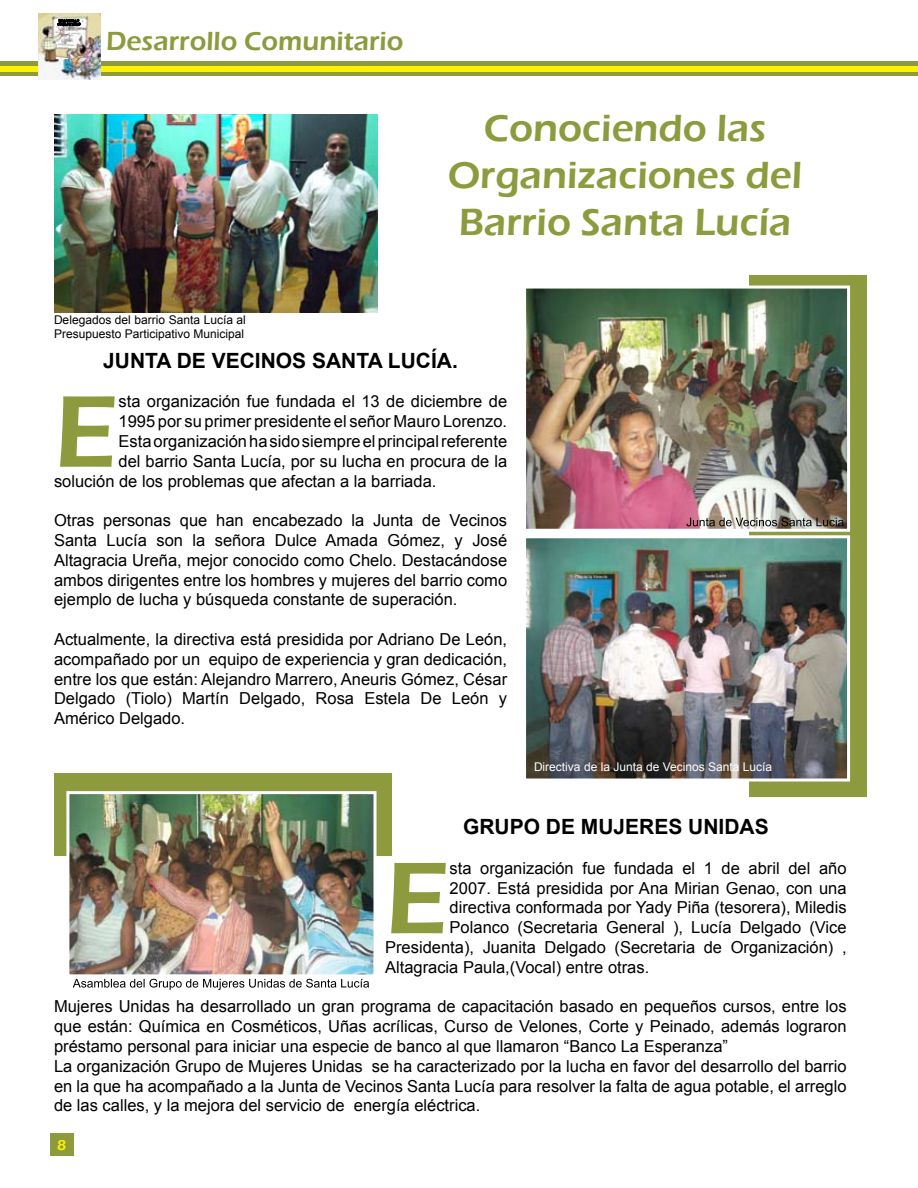
<style>
.page{position:relative;width:918px;height:1188px;background:#fff}
.page>*{position:absolute;margin:0;border:0;box-sizing:border-box;transform-origin:0 0}
.t1{font:600 105.6px "Eras ITC";color:#8d9b3e}
.t2{font:600 39px/46.8px "Eras ITC";color:#8d9b3e;text-align:center}
.t3{font:600 27px "Eras ITC";color:#8d9b3e}
.t4{font:700 21px "Arial";color:#000}
.t5{font:16.5px/19.8px "Arial";color:#000;text-align:justify}
.t6{font:600 15px "Eras ITC";color:#fff200}
.t7{font:12px/14.4px "Arial";color:#000}
.t8{font:12px "Arial";color:#fff}
</style>
<div class="page">
<div style="left:0;top:61px;width:918px;height:15px;background:#8d9b3e"></div>
<div style="left:0;top:66px;width:918px;height:6px;background:#fff200"></div>
<div style="left:50px;top:1133px;width:24px;height:23px;background:#8d9b3e"></div>
<img style="left:38px;top:14px;width:63px;height:66px">
<div style="left:56px;top:19px;width:26px;height:7px;background:#fff"></div>
<svg style="left:56px;top:19px;width:25px;height:8px"></svg>
<div style="left:54px;top:773px;width:338px;height:83px;background:#8d9b3e"></div>
<div style="left:749px;top:275px;width:117px;height:522px;background:#8d9b3e"></div>
<img style="left:54px;top:115px;width:324px;height:198px">
<img style="left:70px;top:795px;width:302px;height:178px">
<div style="left:66px;top:791px;width:310px;height:186px;border:3px solid #fff"></div>
<img style="left:527px;top:290px;width:319px;height:238px">
<div style="left:523px;top:286px;width:327px;height:246px;border:3px solid #fff"></div>
<img style="left:527px;top:539px;width:319px;height:239px">
<div style="left:523px;top:535px;width:327px;height:247px;border:3px solid #fff"></div>
<svg style="left:686px;top:518px;width:158px;height:8px"></svg>
<svg style="left:73px;top:979px;width:296px;height:11px"></svg>
<h3 class="t3" style="left:106px;top:26px;width:299px">Desarrollo Comunitario</h3>
<p class="t7" style="left:54px;top:312px;width:193px">Delegados del barrio Santa Lucía al<br>Presupuesto Participativo Municipal</p>
<h2 class="t2" style="left:448px;top:105px;width:356px">Conociendo las<br>Organizaciones del<br>Barrio Santa Lucía</h2>
<p class="t4" style="left:103px;top:347px;width:356px">JUNTA DE VECINOS SANTA LUCÍA.</p>
<h1 class="t1" style="left:54px;top:372px;width:66px">E</h1>
<p class="t5" style="left:119px;top:392px;width:390px">sta organización fue fundada el 13 de diciembre de</p>
<p class="t5" style="left:119px;top:412px;width:390px">1995 por su primer presidente el señor Mauro Lorenzo.</p>
<p class="t5" style="left:119px;top:431px;width:390px">Esta organización ha sido siempre el principal referente</p>
<p class="t5" style="left:119px;top:451px;width:390px">del barrio Santa Lucía, por su lucha en procura de la</p>
<p class="t5" style="left:54px;top:471px;width:384px">solución de los problemas que afectan a la barriada.</p>
<p class="t5" style="left:54px;top:511px;width:455px">Otras personas que han encabezado la Junta de Vecinos Santa Lucía son la señora Dulce Amada Gómez, y José Altagracia Ureña, mejor conocido como Chelo. Destacándose ambos dirigentes entre los hombres y mujeres del barrio como ejemplo de lucha y búsqueda constante de superación.</p>
<p class="t5" style="left:54px;top:629px;width:455px">Actualmente, la directiva está presidida por Adriano De León, acompañado por un equipo de experiencia y gran dedicación, entre los que están: Alejandro Marrero, Aneuris Gómez, César Delgado (Tiolo) Martín Delgado, Rosa Estela De León y Américo Delgado.</p>
<p class="t8" style="left:534px;top:759px;width:240px">Directiva de la Junta de Vecinos Santa Lucía</p>
<p class="t4" style="left:463px;top:813px;width:307px">GRUPO DE MUJERES UNIDAS</p>
<h1 class="t1" style="left:385px;top:838px;width:66px">E</h1>
<p class="t5" style="left:450px;top:858px;width:398px">sta organización fue fundada el 1 de abril del año</p>
<p class="t5" style="left:450px;top:878px;width:398px">2007. Está presidida por Ana Mirian Genao, con una</p>
<p class="t5" style="left:450px;top:898px;width:398px">directiva conformada por Yady Piña (tesorera), Miledis</p>
<p class="t5" style="left:450px;top:918px;width:398px">Polanco (Secretaria General ), Lucía Delgado (Vice</p>
<p class="t5" style="left:385px;top:938px;width:463px">Presidenta), Juanita Delgado (Secretaria de Organización) ,</p>
<p class="t5" style="left:385px;top:957px;width:266px">Altagracia Paula,(Vocal) entre otras.</p>
<p class="t5" style="left:54px;top:997px;width:794px;text-align:left">Mujeres Unidas ha desarrollado un gran programa de capacitación basado en pequeños cursos, entre los que están: Química en Cosméticos, Uñas acrílicas, Curso de Velones, Corte y Peinado, además lograron préstamo personal para iniciar una especie de banco al que llamaron “Banco La Esperanza”<br>La organización Grupo de Mujeres Unidas se ha caracterizado por la lucha en favor del desarrollo del barrio en la que ha acompañado a la Junta de Vecinos Santa Lucía para resolver la falta de agua potable, el arreglo de las calles, y la mejora del servicio de energía eléctrica.</p>
<p class="t6" style="left:57px;top:1136px;width:11px">8</p>
</div>
